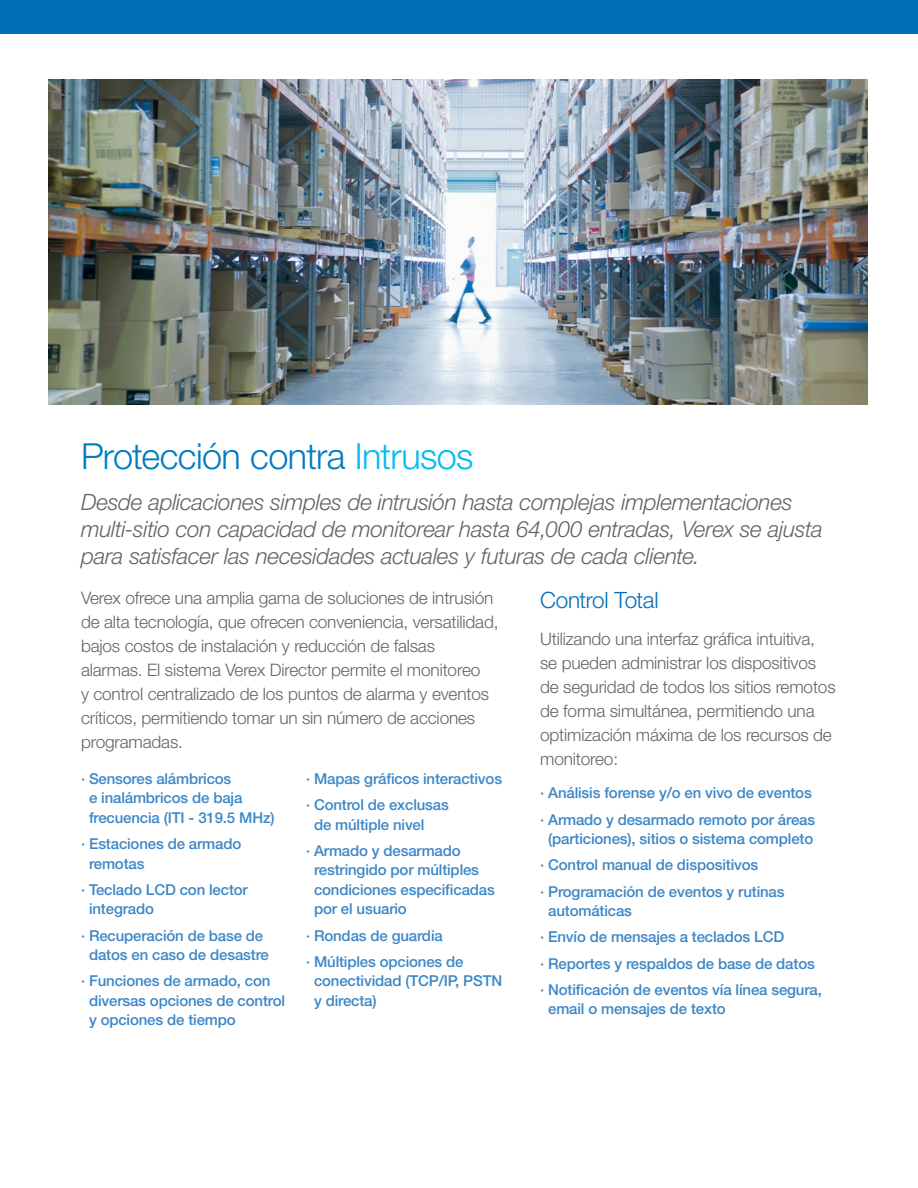
<style>
.page{position:relative;width:918px;height:1188px;background:#fff}
.page>*{position:absolute;margin:0;border:0;box-sizing:border-box;transform-origin:0 0}
.t1{font:300 36px "Helvetica Neue LT Std";letter-spacing:-.02em;color:#007cc1}
.t2{font:italic 300 22.5px/27px "Helvetica Neue LT Std";letter-spacing:-.01em;color:#636466}
.t3{font:300 22.5px "Helvetica Neue LT Std";letter-spacing:-.02em;color:#006fba}
.t4{font:300 17.25px/24px "Helvetica Neue LT Std";letter-spacing:-.01em;color:#636466}
.t5{font:500 15px/19.5px "Helvetica Neue LT Std";letter-spacing:-.01em;color:#3c87c7}
.s1{color:#00bcf2}
</style>
<div class="page">
<div style="left:0;top:0;width:918px;height:34px;background:#006fba"></div>
<img style="left:49px;top:79px;width:818px;height:326px">
<h1 class="t1" style="left:81px;top:443px;width:394px">Protección contra <span class="s1">Intrusos</span></h1>
<h2 class="t2" style="left:81px;top:490px;width:743px">Desde aplicaciones simples de intrusión hasta complejas implementaciones multi-sitio con capacidad de monitorear hasta 64,000 entradas, Verex se ajusta para satisfacer las necesidades actuales y futuras de cada cliente.</h2>
<p class="t4" style="left:81px;top:588px;width:419px">Verex ofrece una amplia gama de soluciones de intrusión de alta tecnología, que ofrecen conveniencia, versatilidad, bajos costos de instalación y reducción de falsas alarmas. El sistema Verex Director permite el monitoreo<br>y control centralizado de los puntos de alarma y eventos críticos, permitiendo tomar un sin número de acciones programadas.</p>
<p class="t5" style="left:89px;top:770px;width:187px;text-indent:-8px">· Sensores alámbricos<br>e inalámbricos de baja frecuencia (ITI - 319.5 MHz)</p>
<p class="t5" style="left:89px;top:836px;width:154px;text-indent:-8px">· Estaciones de armado remotas</p>
<p class="t5" style="left:89px;top:881px;width:160px;text-indent:-8px">· Teclado LCD con lector integrado</p>
<p class="t5" style="left:81px;top:927px;width:189px;text-align:center">· Recuperación de base de datos en caso de desastre</p>
<p class="t5" style="left:89px;top:973px;width:198px;text-indent:-8px">· Funciones de armado, con diversas opciones de control y opciones de tiempo</p>
<p class="t5" style="left:306px;top:767px;width:198px;line-height:26.2px">· Mapas gráficos interactivos · Control de exclusas</p>
<p class="t5" style="left:306px;top:813px;width:156px;line-height:26.2px;text-indent:8px">de múltiple nivel<br>· Armado y desarmado</p>
<p class="t5" style="left:314px;top:862px;width:182px">restringido por múltiples condiciones especificadas por el usuario</p>
<p class="t5" style="left:306px;top:924px;width:159px;line-height:26.2px">· Rondas de guardia<br>· Múltiples opciones de</p>
<p class="t5" style="left:314px;top:973px;width:190px">conectividad (TCP/IP, PSTN y directa)</p>
<h2 class="t3" style="left:540px;top:592px;width:120px">Control Total</h2>
<p class="t4" style="left:540px;top:629px;width:297px">Utilizando una interfaz gráfica intuitiva, se pueden administrar los dispositivos de seguridad de todos los sitios remotos de forma simultánea, permitiendo una optimización máxima de los recursos de monitoreo:</p>
<p class="t5" style="left:540px;top:781px;width:277px;line-height:26.2px">· Análisis forense y/o en vivo de eventos · Armado y desarmado remoto por áreas</p>
<p class="t5" style="left:540px;top:827px;width:275px;line-height:26.2px;text-indent:8px">(particiones), sitios o sistema completo · Control manual de dispositivos<br>· Programación de eventos y rutinas</p>
<p class="t5" style="left:540px;top:899px;width:283px;line-height:26.2px;text-indent:8px">automáticas<br>· Envío de mensajes a teclados LCD<br>· Reportes y respaldos de base de datos · Notificación de eventos vía línea segura,</p>
<p class="t5" style="left:548px;top:1001px;width:179px">email o mensajes de texto</p>
</div>
